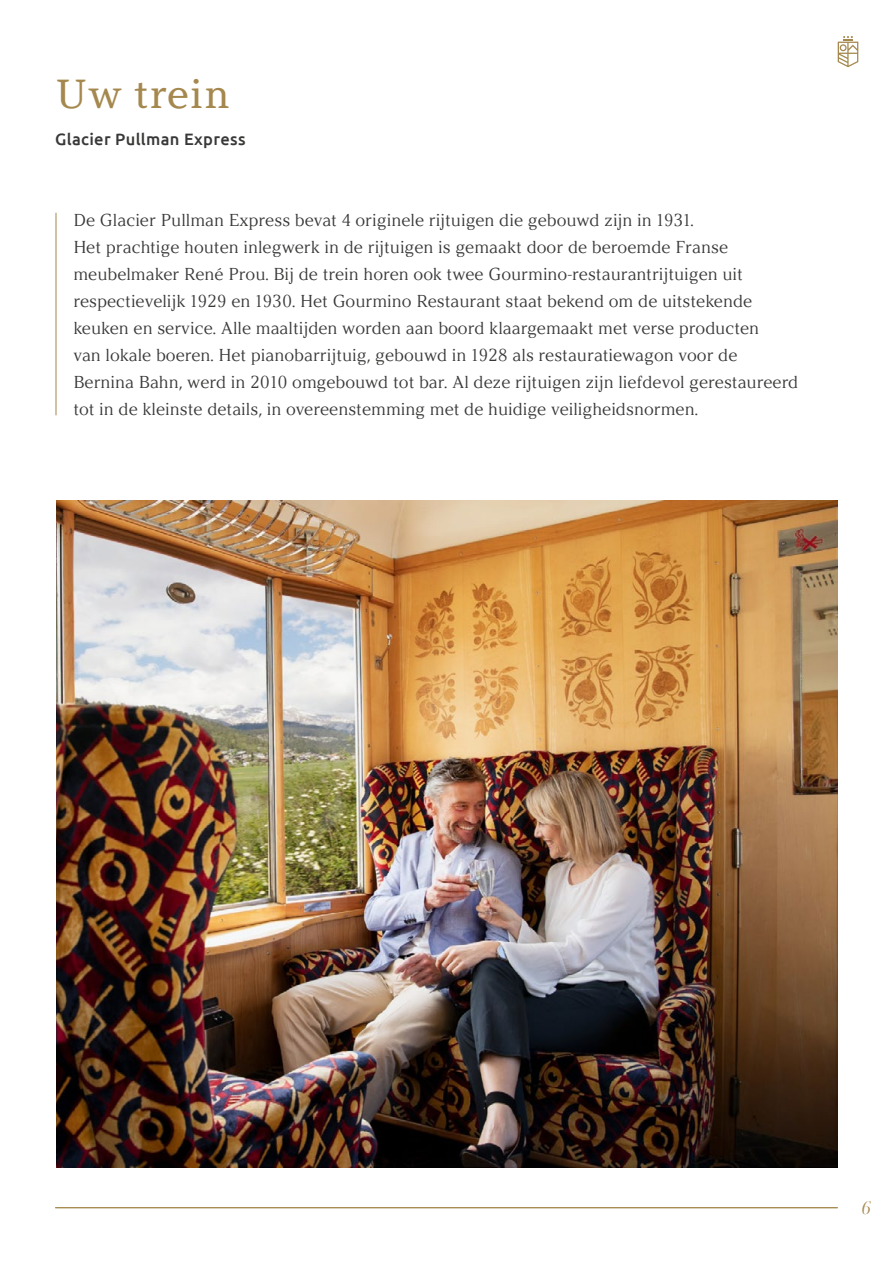
<style>
.page{position:relative;width:893px;height:1263px;background:#fff}
.page>*{position:absolute;margin:0;border:0;box-sizing:border-box;transform-origin:0 0}
.t1{font:40.5px "Argesta Text";color:#a5884e}
.t2{font:italic 18px "Argesta Hairline";color:#a5884e}
.t3{font:17.25px/27px "Argesta Display";color:#383837}
.t4{font:500 16.5px "Ubuntu";letter-spacing:.02em;color:#383837}
</style>
<div class="page">
<svg style="left:838px;top:36px;width:20px;height:31px"></svg>
<hr style="left:55px;top:1207px;width:783px;height:1px;background:#a5884e">
<hr style="left:56px;top:213px;width:1px;height:202px;background:#a5884e">
<img style="left:56px;top:501px;width:782px;height:666px">
<h1 class="t1" style="left:55px;top:69px;width:177px">Uw trein</h1>
<p class="t4" style="left:55px;top:129px;width:192px">Glacier Pullman Express</p>
<p class="t3" style="left:73px;top:207px;width:727px">De Glacier Pullman Express bevat 4 originele rijtuigen die gebouwd zijn in 1931.<br>Het prachtige houten inlegwerk in de rijtuigen is gemaakt door de beroemde Franse meubelmaker René Prou. Bij de trein horen ook twee Gourmino-restaurantrijtuigen uit respectievelijk 1929 en 1930. Het Gourmino Restaurant staat bekend om de uitstekende keuken en service. Alle maaltijden worden aan boord klaargemaakt met verse producten<br>van lokale boeren. Het pianobarrijtuig, gebouwd in 1928 als restauratiewagon voor de Bernina Bahn, werd in 2010 omgebouwd tot bar. Al deze rijtuigen zijn liefdevol gerestaureerd tot in de kleinste details, in overeenstemming met de huidige veiligheidsnormen.</p>
<p class="t2" style="left:860px;top:1197px;width:12px">6</p>
</div>
